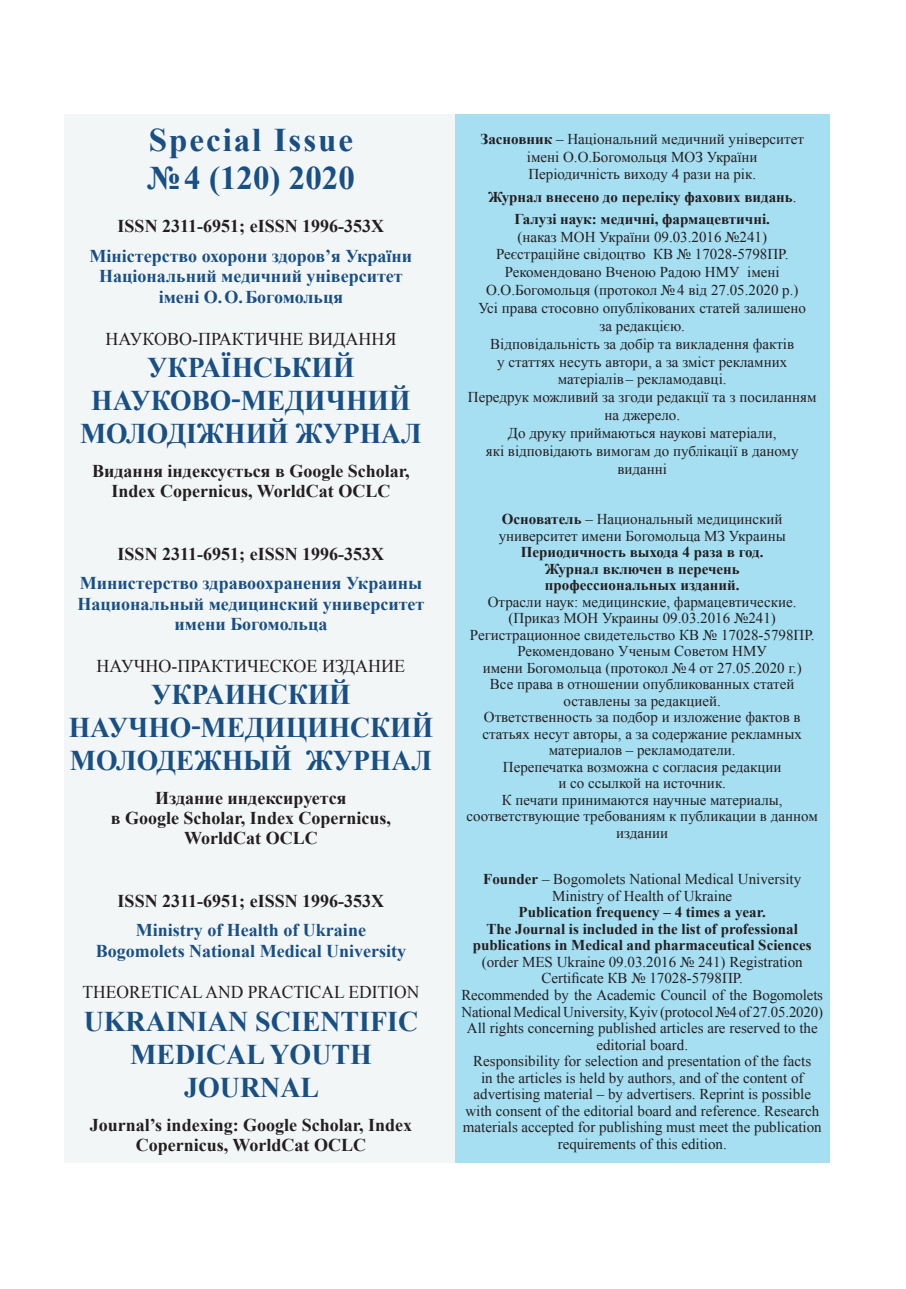
<style>
.page{position:relative;width:906px;height:1289px;background:#fff}
.page>*{position:absolute;margin:0;border:0;box-sizing:border-box;transform-origin:0 0}
.t1{font:700 33px/38px "Times New Roman";letter-spacing:.06em;color:#184f85}
.t2{font:700 28.5px/32.8px "Times New Roman";color:#184f85;text-align:center}
.t3{font:700 18px/20.1px "Times New Roman";color:#231f20;text-align:center}
.t4{font:700 18px/20.7px "Times New Roman";color:#184f85;text-align:center}
.t5{font:18px "Times New Roman";color:#231f20}
.t6{font:15px/16.5px "Times New Roman";color:#231f20;text-align:center}
.t7{font:700 15px/16.5px "Times New Roman";color:#231f20;text-align:center}
.s1{font-weight:700}
.s2{font-weight:400}
</style>
<div class="page">
<div style="left:64px;top:114px;width:718px;height:1048px;background:#f3f6f7"></div>
<div style="left:455px;top:114px;width:374px;height:1048px;background:#a6def2"></div>
<h1 class="t1" style="left:147px;top:121px;width:209px">Special Issue №4 (120) 2020</h1>
<p class="t3" style="left:118px;top:216px;width:268px">ISSN 2311-6951; eISSN 1996-353X</p>
<p class="t4" style="left:90px;top:245px;width:324px">Міністерство охорони здоров’я України<br>Національний медичний університет імені О.О.Богомольця</p>
<p class="t5" style="left:105px;top:326px;width:292px">НАУКОВО-ПРАКТИЧНЕ ВИДАННЯ</p>
<h2 class="t2" style="left:80px;top:350px;width:343px">УКРАЇНСЬКИЙ<br>НАУКОВО-МЕДИЧНИЙ<br>МОЛОДІЖНИЙ ЖУРНАЛ</h2>
<p class="t3" style="left:92px;top:460px;width:319px">Видання індексується в Google Scholar,<br>Index Copernicus, WorldCat OCLC</p>
<p class="t3" style="left:118px;top:543px;width:268px">ISSN 2311-6951; eISSN 1996-353X</p>
<p class="t4" style="left:77px;top:572px;width:348px">Министерство здравоохранения Украины<br>Национальный медицинский университет имени Богомольца</p>
<p class="t5" style="left:97px;top:653px;width:310px">НАУЧНО-ПРАКТИЧЕСКОЕ ИЗДАНИЕ</p>
<h2 class="t2" style="left:69px;top:677px;width:366px">УКРАИНСКИЙ<br>НАУЧНО-МЕДИЦИНСКИЙ<br>МОЛОДЕЖНЫЙ ЖУРНАЛ</h2>
<p class="t3" style="left:111px;top:787px;width:282px">Издание индексируется<br>в Google Scholar, Index Copernicus,<br>WorldCat OCLC</p>
<p class="t3" style="left:118px;top:890px;width:268px">ISSN 2311-6951; eISSN 1996-353X</p>
<p class="t4" style="left:96px;top:919px;width:312px">Ministry of Health of Ukraine<br>Bogomolets National Medical University</p>
<p class="t5" style="left:83px;top:980px;width:338px">THEORETICAL AND PRACTICAL EDITION</p>
<h2 class="t2" style="left:84px;top:1004px;width:336px">UKRAINIAN SCIENTIFIC<br>MEDICAL YOUTH<br>JOURNAL</h2>
<p class="t3" style="left:90px;top:1113px;width:324px">Journal’s indexing: Google Scholar, Index<br>Copernicus, WorldCat OCLC</p>
<p class="t6" style="left:480px;top:129px;width:325px;line-height:17.9px"><span class="s1">Засновник</span> – Національний медичний університет імені О.О.Богомольця МОЗ України<br>Періодичність виходу 4 рази на рік.</p>
<p class="t7" style="left:488px;top:185px;width:310px;line-height:22px">Журнал внесено до переліку фахових видань<span class="s2">.<br></span>Галузі наук: медичні, фармацевтичні.</p>
<p class="t6" style="left:468px;top:227px;width:350px;line-height:17.9px">(наказ МОН України 09.03.2016 №241)<br>Реєстраційне свідоцтво КВ № 17028-5798ПР.<br>Рекомендовано Вченою Радою НМУ імені О.О.Богомольця (протокол №4 від 27.05.2020 р.)<br>Усі права стосовно опублікованих статей залишено<br>за редакцією.<br>Відповідальність за добір та викладення фактів<br>у статтях несуть автори, а за зміст рекламних матеріалів– рекламодавці.<br>Передрук можливий за згоди редакції та з посиланням на джерело.<br>До друку приймаються наукові матеріали,<br>які відповідають вимогам до публікації в даному виданні</p>
<p class="t6" style="left:498px;top:510px;width:289px;text-align:left"><span class="s1">Основатель</span> – Национальный медицинский университет имени Богомольца МЗ Украины</p>
<p class="t7" style="left:521px;top:543px;width:244px">Периодичность выхода 4 раза в год.<br>Журнал включен в перечень профессиональных изданий.</p>
<p class="t6" style="left:466px;top:593px;width:353px">Отрасли наук: медицинские, фармацевтические. (Приказ МОН Украины 09.03.2016 №241)<br>Регистрационное свидетельство КВ № 17028-5798ПР.<br>Рекомендовано Ученым Советом НМУ<br>имени Богомольца (протокол №4 от 27.05.2020 г.)<br>Все права в отношении опубликованных статей оставлены за редакцией.<br>Ответственность за подбор и изложение фактов в статьях несут авторы, а за содержание рекламных материалов – рекламодатели.<br>Перепечатка возможна с согласия редакции<br>и со ссылкой на источник.<br>К печати принимаются научные материалы, соответствующие требованиям к публикации в данном издании</p>
<p class="t6" style="left:483px;top:870px;width:319px"><span class="s1">Founder</span> – Bogomolets National Medical University<br>Ministry of Health of Ukraine</p>
<p class="t7" style="left:473px;top:903px;width:340px">Publication frequency – 4 times a year.<br>The Journal is included in the list of professional publications in Medical and pharmaceutical Sciences</p>
<p class="t6" style="left:461px;top:953px;width:363px">(order MES Ukraine 09.03.2016 № 241) Registration Certificate КВ № 17028-5798ПР.<br>Recommended by the Academic Council of the Bogomolets National Medical University, Kyiv (protocol №4 of 27.05.2020)<br>All rights concerning published articles are reserved to the editorial board.<br>Responsibility for selection and presentation of the facts<br>in the articles is held by authors, and of the content of advertising material – by advertisers. Reprint is possible with consent of the editorial board and reference. Research materials accepted for publishing must meet the publication requirements of this edition.</p>
</div>
